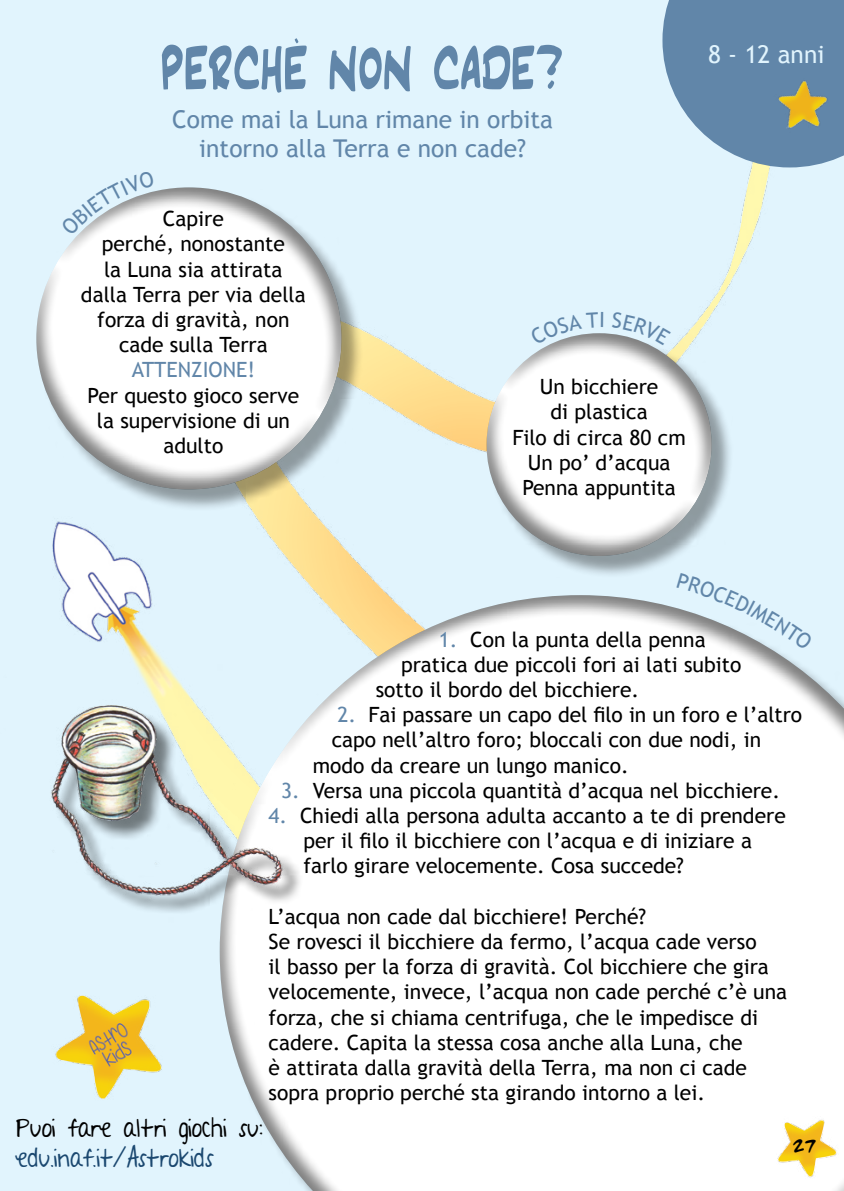
<style>
.page{position:relative;width:844px;height:1191px;background:#fff}
.page>*{position:absolute;margin:0;border:0;box-sizing:border-box;transform-origin:0 0}
.t1{font:63px "Inkpen 2 Script";color:#6186a9}
.t2{font:24.5px/29.4px "Trebuchet MS";color:#6186a9;text-align:center}
.t3{font:24.5px "A Year Without Rain";color:#000}
.t4{font:24.5px "A Year Without Rain";color:#1b4870}
.t5{font:24.5px "Trebuchet MS";color:#e1f4fd}
.t6{font:21px/25.2px "Trebuchet MS";color:#000;text-align:center}
.t7{font:21px "Trebuchet MS";color:#6186a9}
.t8{font:15.75px "ACME Secret Agent";color:#000}
.s1{color:#6186a9}
</style>
<div class="page">
<div style="left:4px;top:0;width:839px;height:1186px;background:#e1f4fd"></div>
<svg style="left:662px;top:0;width:181px;height:167px;background:#7496b5"></svg>
<div style="left:488px;top:335px;width:245px;height:243px;background:#000;opacity:.37"></div>
<div style="left:470px;top:317px;width:255px;height:240px;background:#000;opacity:.5"></div>
<div style="left:38px;top:189px;width:325px;height:322px;background:#000;opacity:.37"></div>
<div style="left:20px;top:173px;width:336px;height:316px;background:#000;opacity:.5"></div>
<div style="left:204px;top:580px;width:639px;height:611px;background:#000;opacity:.5"></div>
<img style="left:51px;top:988px;width:113px;height:116px">
<img style="left:0;top:664px;width:326px;height:274px">
<img style="left:768px;top:72px;width:70px;height:71px">
<img style="left:776px;top:1116px;width:62px;height:64px">
<svg style="left:529px;top:312px;width:74px;height:33px;background:#d4e4eb"></svg>
<svg style="left:612px;top:312px;width:58px;height:33px;background:#d6e6ee"></svg>
<svg style="left:61px;top:170px;width:93px;height:65px"></svg>
<svg style="left:676px;top:572px;width:137px;height:78px;background:#dae9f0"></svg>
<h1 class="t1" style="left:161px;top:32px;width:404px">PERCHÈ NON CADE?</h1>
<p class="t2" style="left:172px;top:105px;width:382px">Come mai la Luna rimane in orbita intorno alla Terra e non cade?</p>
<p class="t6" style="left:81px;top:206px;width:226px">Capire<br>perché, nonostante<br>la Luna sia attirata dalla Terra per via della forza di gravità, non cade sulla Terra</p>
<p class="t7" style="left:132px;top:358px;width:125px">ATTENZIONE!</p>
<p class="t6" style="left:88px;top:383px;width:213px">Per questo gioco serve la supervisione di un adulto</p>
<p class="t6" style="left:512px;top:374px;width:175px">Un bicchiere<br>di plastica<br>Filo di circa 80 cm<br>Un po’ d’acqua<br>Penna appuntita</p>
<p class="t5" style="left:708px;top:40px;width:118px">8 - 12 anni</p>
<p class="t6" style="left:438px;top:627px;width:268px"><span class="s1">1.</span> Con la punta della penna</p>
<p class="t6" style="left:401px;top:652px;width:342px">pratica due piccoli fori ai lati subito</p>
<p class="t6" style="left:375px;top:677px;width:265px">sotto il bordo del bicchiere.</p>
<p class="t6" style="left:337px;top:702px;width:466px"><span class="s1">2.</span> Fai passare un capo del filo in un foro e l’altro</p>
<p class="t6" style="left:331px;top:727px;width:431px">capo nell’altro foro; bloccali con due nodi, in</p>
<p class="t6" style="left:312px;top:753px;width:317px">modo da creare un lungo manico.</p>
<p class="t6" style="left:281px;top:778px;width:500px"><span class="s1">3.</span> Versa una piccola quantità d’acqua nel bicchiere.</p>
<p class="t6" style="left:303px;top:803px;width:484px;text-align:left;text-indent:-35px"><span class="s1">4.</span> Chiedi alla persona adulta accanto a te di prendere per il filo il bicchiere con l’acqua e di iniziare a farlo girare velocemente. Cosa succede?</p>
<p class="t6" style="left:268px;top:904px;width:520px;text-align:left">L’acqua non cade dal bicchiere! Perché?<br>Se rovesci il bicchiere da fermo, l’acqua cade verso<br>il basso per la forza di gravità. Col bicchiere che gira velocemente, invece, l’acqua non cade perché c’è una forza, che si chiama centrifuga, che le impedisce di cadere. Capita la stessa cosa anche alla Luna, che<br>è attirata dalla gravità della Terra, ma non ci cade sopra proprio perché sta girando intorno a lei.</p>
<p class="t8" style="left:792px;top:1134px;width:26px">27</p>
<p class="t3" style="left:16px;top:1114px;width:248px">Puoi fare altri giochi su:</p>
<p class="t4" style="left:16px;top:1144px;width:199px">edu.inaf.it/Astrokids</p>
</div>
